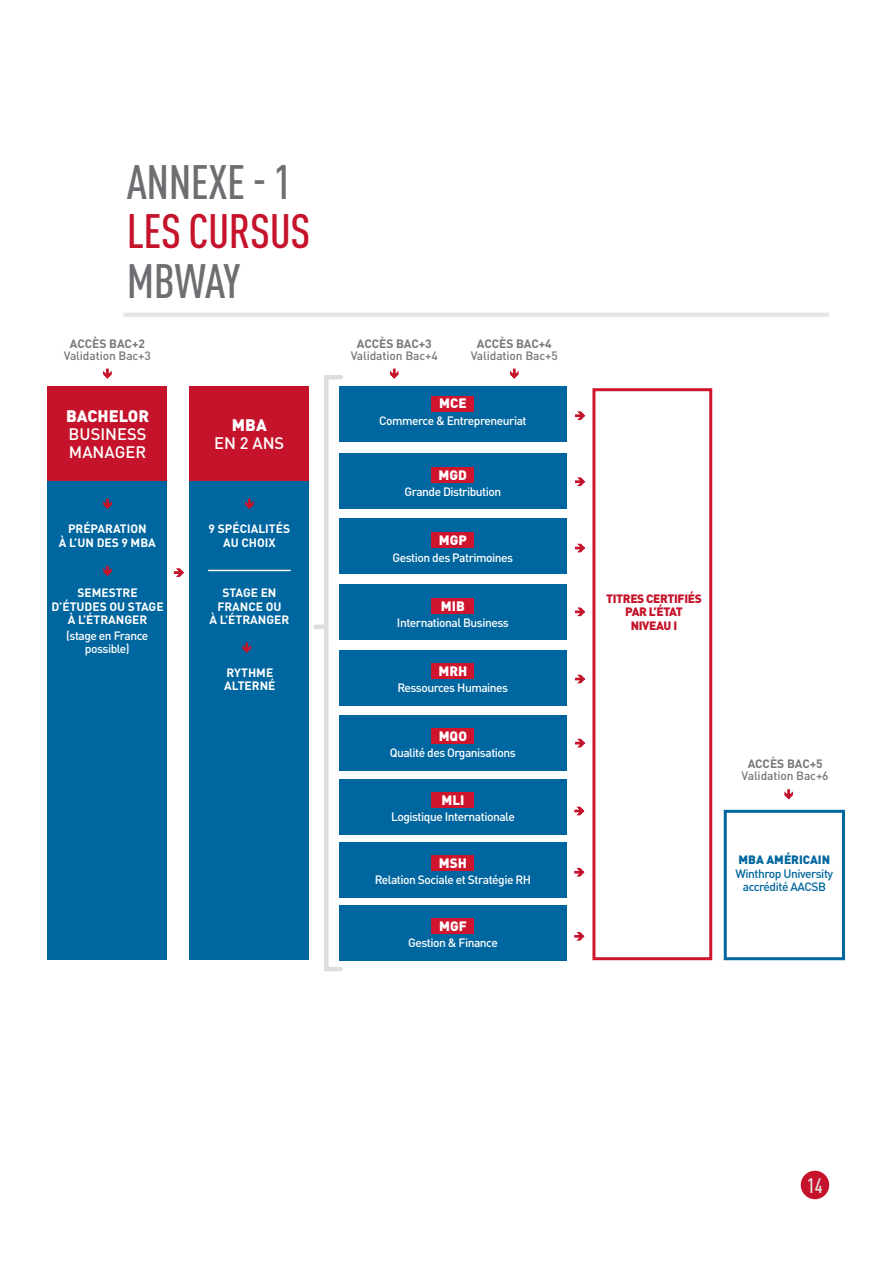
<style>
.page{position:relative;width:893px;height:1263px;background:#fff}
.page>*{position:absolute;margin:0;border:0;box-sizing:border-box;transform-origin:0 0}
.t1{font:500 condensed 47.55px "DINOT";letter-spacing:-.01em;color:#6d6e71}
.t2{font:500 condensed 47.55px "DINOT";letter-spacing:-.01em;color:#c4132a}
.t3{font:500 condensed 20.7px "DINOT";color:#e7e7e5}
.t4{font:500 16.5px/18px "DINOT";color:#fff}
.t5{font:900 16.5px "DINOT";color:#fff}
.t6{font:900 13.5px "DINOT";color:#fff}
.t7{font:500 12px/12.8px "DINOT";letter-spacing:-.04em;color:#fff;text-align:center}
.t8{font:700 12px/13.5px "DINOT";color:#fff}
.t9{font:500 12px "DINOT";letter-spacing:-.01em;color:#77787b}
.t10{font:700 12px "DINOT";letter-spacing:-.01em;color:#77787b}
.t11{font:500 12px/13.5px "DINOT";letter-spacing:-.04em;color:#00669f;text-align:center}
.t12{font:900 12px/13.5px "DINOT";letter-spacing:-.03em;color:#c4132a;text-align:center}
.t13{font:900 12px "DINOT";color:#00669f}
</style>
<div class="page">
<div style="left:801px;top:1171px;width:28px;height:28px;background:#c4132a;border-radius:50%"></div>
<hr style="left:123px;top:313px;width:706px;height:4px;background:#e7e7e5">
<div style="left:48px;top:415px;width:119px;height:545px;background:#00669f"></div>
<div style="left:48px;top:386px;width:119px;height:95px;background:#c4132a"></div>
<svg style="left:103px;top:498px;width:9px;height:11px"></svg>
<svg style="left:173px;top:568px;width:11px;height:9px"></svg>
<svg style="left:575px;top:607px;width:11px;height:10px"></svg>
<svg style="left:575px;top:477px;width:11px;height:9px"></svg>
<svg style="left:575px;top:411px;width:11px;height:9px"></svg>
<svg style="left:510px;top:368px;width:9px;height:11px"></svg>
<div style="left:724px;top:810px;width:121px;height:150px;border:3px solid #00669f"></div>
<svg style="left:784px;top:789px;width:9px;height:11px"></svg>
<svg style="left:390px;top:368px;width:9px;height:11px"></svg>
<svg style="left:103px;top:368px;width:9px;height:11px"></svg>
<svg style="left:575px;top:674px;width:10px;height:10px"></svg>
<svg style="left:575px;top:738px;width:11px;height:10px"></svg>
<svg style="left:575px;top:543px;width:11px;height:10px"></svg>
<svg style="left:103px;top:565px;width:9px;height:11px"></svg>
<div style="left:324px;top:375px;width:19px;height:596px;border:4px solid #dcddde"></div>
<div style="left:315px;top:624px;width:11px;height:5px;background:#dcddde"></div>
<div style="left:592px;top:388px;width:120px;height:572px;border:3px solid #ce152d"></div>
<div style="left:189px;top:415px;width:120px;height:545px;background:#00669f"></div>
<div style="left:339px;top:715px;width:227px;height:56px;background:#00669f"></div>
<div style="left:339px;top:650px;width:227px;height:55px;background:#00669f"></div>
<div style="left:339px;top:584px;width:227px;height:55px;background:#00669f"></div>
<div style="left:339px;top:519px;width:227px;height:55px;background:#00669f"></div>
<div style="left:339px;top:453px;width:227px;height:55px;background:#00669f"></div>
<div style="left:339px;top:386px;width:227px;height:56px;background:#00669f"></div>
<div style="left:189px;top:386px;width:120px;height:95px;background:#c4132a"></div>
<svg style="left:245px;top:498px;width:9px;height:11px"></svg>
<svg style="left:242px;top:642px;width:10px;height:11px"></svg>
<hr style="left:208px;top:570px;width:83px;height:1px;background:#fff">
<div style="left:431px;top:663px;width:43px;height:16px;background:#ce152d"></div>
<div style="left:431px;top:396px;width:43px;height:15px;background:#ce152d"></div>
<div style="left:431px;top:467px;width:43px;height:16px;background:#ce152d"></div>
<div style="left:431px;top:532px;width:43px;height:16px;background:#ce152d"></div>
<div style="left:431px;top:728px;width:43px;height:16px;background:#ce152d"></div>
<div style="left:431px;top:598px;width:43px;height:16px;background:#ce152d"></div>
<div style="left:339px;top:779px;width:228px;height:55px;background:#00669f"></div>
<div style="left:432px;top:792px;width:42px;height:16px;background:#ce152d"></div>
<div style="left:339px;top:842px;width:228px;height:55px;background:#00669f"></div>
<div style="left:432px;top:855px;width:42px;height:16px;background:#ce152d"></div>
<div style="left:339px;top:905px;width:228px;height:55px;background:#00669f"></div>
<div style="left:432px;top:918px;width:42px;height:16px;background:#ce152d"></div>
<svg style="left:574px;top:806px;width:11px;height:10px"></svg>
<svg style="left:574px;top:867px;width:11px;height:10px"></svg>
<svg style="left:574px;top:932px;width:11px;height:9px"></svg>
<h1 class="t1" style="left:127px;top:154px;width:167px">ANNEXE - 1</h1>
<h1 class="t2" style="left:127px;top:203px;width:185px">LES CURSUS</h1>
<h1 class="t1" style="left:127px;top:253px;width:115px">MB WAY</h1>
<p class="t10" style="left:70px;top:335px;width:16px">ACCÈS</p>
<p class="t10" style="left:109px;top:335px;width:37px">BAC+2</p>
<p class="t9" style="left:64px;top:348px;width:89px">Validation Bac+3</p>
<h3 class="t5" style="left:66px;top:405px;width:85px">BACHELOR</h3>
<h3 class="t4" style="left:69px;top:424px;width:13px">business manager</h3>
<p class="t8" style="left:68px;top:522px;width:31px">PRÉPARA</p>
<p class="t8" style="left:120px;top:522px;width:14px">TION</p>
<p class="t8" style="left:59px;top:535px;width:46px">À L’UN DES</p>
<p class="t8" style="left:122px;top:535px;width:36px">9 MBA</p>
<p class="t8" style="left:77px;top:586px;width:16px">SEMES</p>
<p class="t8" style="left:116px;top:586px;width:15px">TRE</p>
<p class="t8" style="left:51px;top:599px;width:34px">D’ÉTUDES</p>
<p class="t8" style="left:110px;top:599px;width:40px">OU STAGE</p>
<p class="t8" style="left:68px;top:613px;width:42px">À L’ÉTRANGER</p>
<p class="t7" style="left:66px;top:629px;width:84px">(stage en France possible)</p>
<h3 class="t5" style="left:232px;top:414px;width:36px">MBA</h3>
<h3 class="t4" style="left:214px;top:433px;width:50px">en 2 ans</h3>
<p class="t8" style="left:209px;top:522px;width:38px">9 SPÉCIALI</p>
<p class="t8" style="left:269px;top:522px;width:22px">TÉS</p>
<p class="t8" style="left:223px;top:535px;width:41px">AU CHOIX</p>
<p class="t8" style="left:222px;top:586px;width:22px">STAGE</p>
<p class="t8" style="left:261px;top:586px;width:8px">EN</p>
<p class="t8" style="left:217px;top:599px;width:16px">FRANCE</p>
<p class="t8" style="left:266px;top:599px;width:9px">OU</p>
<p class="t8" style="left:210px;top:613px;width:42px">À L’ÉTRANGER</p>
<p class="t10" style="left:357px;top:335px;width:16px">ACCÈS</p>
<p class="t10" style="left:396px;top:335px;width:37px">BAC+3</p>
<p class="t9" style="left:351px;top:348px;width:89px">Validation Bac+4</p>
<p class="t10" style="left:477px;top:335px;width:16px">ACCÈS</p>
<p class="t10" style="left:516px;top:335px;width:37px">BAC+4</p>
<p class="t9" style="left:471px;top:348px;width:89px">Validation Bac+5</p>
<p class="t6" style="left:439px;top:394px;width:29px">MCE</p>
<p class="t7" style="left:379px;top:414px;width:149px">Commerce &amp; Entrepreneuriat</p>
<p class="t6" style="left:439px;top:466px;width:30px">MGD</p>
<p class="t7" style="left:404px;top:485px;width:99px">Grande Distribution</p>
<p class="t6" style="left:439px;top:531px;width:10px">MGP</p>
<p class="t7" style="left:392px;top:551px;width:122px">Gestion des Patrimoines</p>
<p class="t6" style="left:441px;top:597px;width:26px">MIB</p>
<p class="t7" style="left:397px;top:616px;width:113px">International Business</p>
<p class="t6" style="left:438px;top:662px;width:30px">MRH</p>
<p class="t8" style="left:224px;top:665px;width:41px">RYTHME<br>ALTERN</p>
<p class="t8" style="left:268px;top:679px;width:9px">É</p>
<p class="t7" style="left:397px;top:681px;width:112px">Ressources Humaines</p>
<p class="t6" style="left:439px;top:727px;width:28px">MQO</p>
<p class="t7" style="left:390px;top:746px;width:128px">Qualité des Organisations</p>
<p class="t6" style="left:441px;top:791px;width:9px">MLI</p>
<p class="t7" style="left:391px;top:810px;width:125px">Logistique Internationale</p>
<p class="t6" style="left:439px;top:854px;width:10px">MSH</p>
<p class="t7" style="left:375px;top:873px;width:158px">Relation Sociale et Stratégie RH</p>
<p class="t6" style="left:439px;top:917px;width:10px">MGF</p>
<p class="t7" style="left:408px;top:936px;width:91px">Gestion &amp; Finance</p>
<p class="t12" style="left:606px;top:591px;width:97px">TITRES CERTIFIÉS<br>PAR L’ÉTAT<br>NIVEAU I</p>
<p class="t10" style="left:748px;top:756px;width:16px">ACCÈS</p>
<p class="t10" style="left:787px;top:756px;width:37px">BAC+5</p>
<p class="t9" style="left:742px;top:768px;width:89px">Validation Bac+6</p>
<p class="t13" style="left:738px;top:852px;width:93px">MBA AMÉRICAIN</p>
<p class="t11" style="left:735px;top:866px;width:99px">Winthrop University accrédité AACSB</p>
<h2 class="t3" style="left:807px;top:1173px;width:17px">14</h2>
</div>
